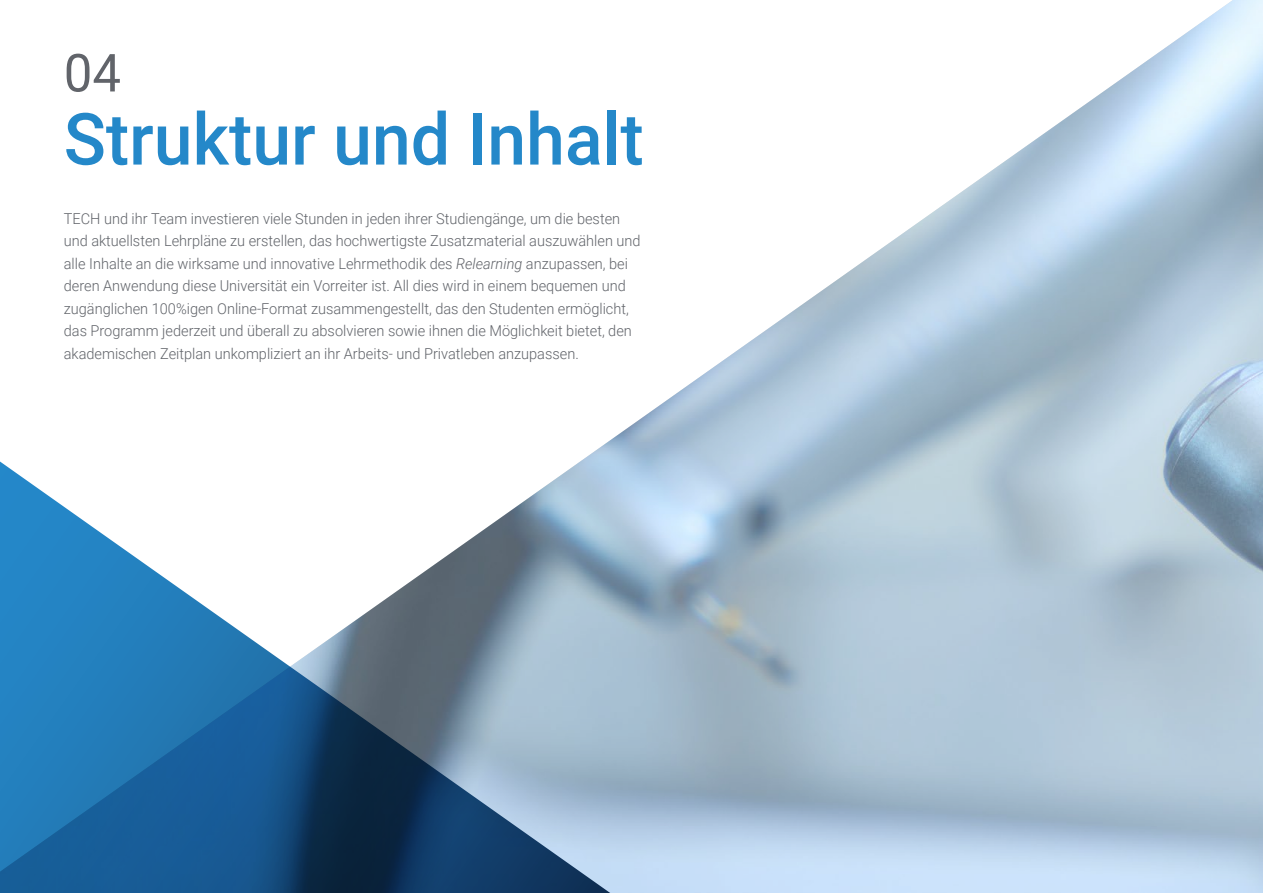
<style>
.page{position:relative;width:1263px;height:893px;background:#fff}
.page>*{position:absolute;margin:0;border:0;box-sizing:border-box;transform-origin:0 0}
.t1{font:500 72px "Roboto";color:#2488c9}
.t2{font:52.5px "Roboto";color:#61646a}
.t3{font:300 15px/22.5px "Roboto";color:#61646a}
.s1{font-style:italic}
</style>
<div class="page">
<img style="left:602px;top:0;width:661px;height:893px">
<svg style="left:0;top:446px;width:640px;height:447px"></svg>
<h2 class="t2" style="left:64px;top:36px;width:59px">04</h2>
<h1 class="t1" style="left:64px;top:89px;width:581px">Struktur und Inhalt</h1>
<p class="t3" style="left:64px;top:207px;width:578px">TECH und ihr Team investieren viele Stunden in jeden ihrer Studiengänge, um die besten und aktuellsten Lehrpläne zu erstellen, das hochwertigste Zusatzmaterial auszuwählen und alle Inhalte an die wirksame und innovative Lehrmethodik des <span class="s1">Relearning</span> anzupassen, bei deren Anwendung diese Universität ein Vorreiter ist. All dies wird in einem bequemen und zugänglichen 100%igen Online-Format zusammengestellt, das den Studenten ermöglicht, das Programm jederzeit und überall zu absolvieren sowie ihnen die Möglichkeit bietet, den akademischen Zeitplan unkompliziert an ihr Arbeits- und Privatleben anzupassen.</p>
</div>
